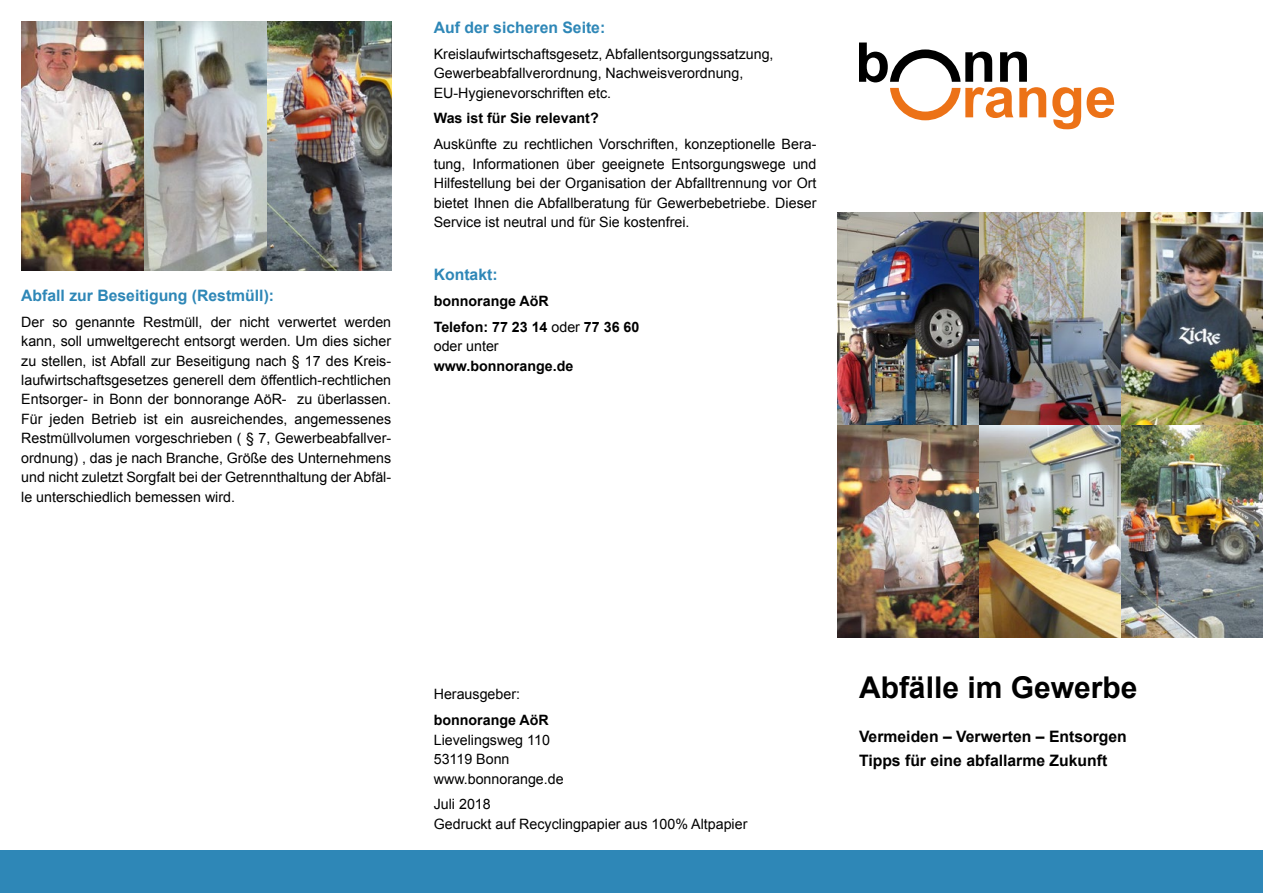
<style>
.page{position:relative;width:1263px;height:893px;background:#fff}
.page>*{position:absolute;margin:0;border:0;box-sizing:border-box;transform-origin:0 0}
.t1{font:700 30px "Arial";color:#000}
.t2{font:700 15.75px "Arial";color:#2e87b7}
.t3{font:700 15.75px/24px "Arial";color:#000}
.t4{font:14.25px/19.5px "Arial";color:#000}
.t5{font:700 14.25px/26px "Arial";color:#000}
.s1{font-weight:400}
</style>
<div class="page">
<div style="left:0;top:850px;width:1263px;height:43px;background:#2e87b7"></div>
<img style="left:838px;top:213px;width:425px;height:425px">
<svg style="left:1052px;top:87px;width:62px;height:42px"></svg>
<svg style="left:859px;top:43px;width:187px;height:77px"></svg>
<img style="left:21px;top:21px;width:124px;height:249px">
<svg style="left:145px;top:21px;width:123px;height:249px;background:#aeafac"></svg>
<img style="left:268px;top:21px;width:123px;height:249px">
<p class="t2" style="left:21px;top:285px;width:254px">Abfall zur Beseitigung (Restmüll):</p>
<p class="t4" style="left:21px;top:312px;width:371px;text-align:justify">Der so genannte Restmüll, der nicht verwertet werden kann, soll umweltgerecht entsorgt werden. Um dies sicher zu stellen, ist Abfall zur Beseitigung nach § 17 des Kreis&shy;laufwirtschaftsgesetzes generell dem öffentlich-rechtlichen Entsorger- in Bonn der bonnorange AöR- zu überlassen.<br>Für jeden Betrieb ist ein ausreichendes, angemessenes Restmüllvolumen vorgeschrieben ( § 7, Gewerbeabfallver&shy;ordnung) , das je nach Branche, Größe des Unternehmens und nicht zuletzt Sorgfalt bei der Getrennthaltung der Abfäl&shy;le unterschiedlich bemessen wird.</p>
<p class="t2" style="left:434px;top:17px;width:173px">Auf der sicheren Seite:</p>
<p class="t4" style="left:434px;top:44px;width:341px">Kreislaufwirtschaftsgesetz, Abfallentsorgungssatzung,<br>Gewerbeabfallverordnung, Nachweisverordnung,<br>EU-Hygienevorschriften etc.</p>
<p class="t5" style="left:434px;top:106px;width:166px">Was ist für Sie relevant?</p>
<p class="t4" style="left:434px;top:135px;width:384px;text-align:justify">Auskünfte zu rechtlichen Vorschriften, konzeptionelle Bera&shy;tung, Informationen über geeignete Entsorgungswege und Hilfestellung bei der Organisation der Abfalltrennung vor Ort bietet Ihnen die Abfallberatung für Gewerbebetriebe. Dieser Service ist neutral und für Sie kostenfrei.</p>
<p class="t2" style="left:434px;top:264px;width:65px">Kontakt:</p>
<p class="t5" style="left:434px;top:288px;width:207px">bonnorange AöR<br>Telefon: 77 23 14 <span class="s1">oder</span> 77 36 60</p>
<p class="t4" style="left:434px;top:337px;width:66px">oder unter</p>
<p class="t5" style="left:434px;top:353px;width:141px">www.bonnorange.de</p>
<p class="t4" style="left:434px;top:685px;width:88px">Herausgeber:</p>
<p class="t5" style="left:434px;top:707px;width:117px">bonnorange AöR</p>
<p class="t4" style="left:434px;top:730px;width:131px">Lievelingsweg 110<br>53119 Bonn www.bonnorange.de</p>
<p class="t4" style="left:434px;top:795px;width:315px">Juli 2018<br>Gedruckt auf Recyclingpapier aus 100% Altpapier</p>
<h1 class="t1" style="left:859px;top:667px;width:280px">Abfälle im Gewerbe</h1>
<p class="t3" style="left:859px;top:725px;width:269px">Vermeiden – Verwerten – Entsorgen<br>Tipps für eine abfallarme Zukunft</p>
</div>
